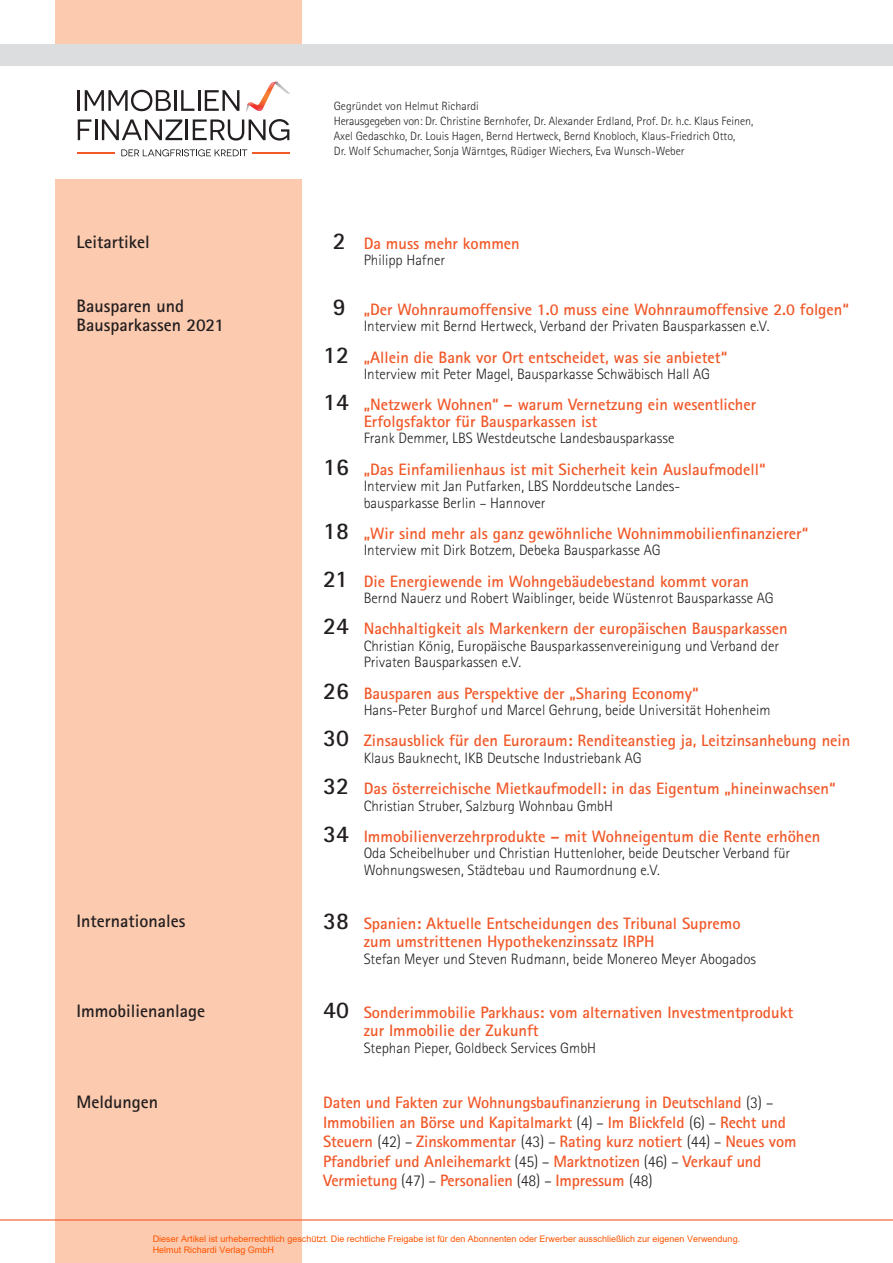
<style>
.page{position:relative;width:893px;height:1263px;background:#fff}
.page>*{position:absolute;margin:0;border:0;box-sizing:border-box;transform-origin:0 0}
.t1{font:700 18px/19.5px "Rotis Sans Serif";color:#231f20}
.t2{font:700 16.5px/19.5px "Rotis Sans Serif";color:#f15929}
.t3{font:300 15px/16.5px "Rotis Sans Serif";color:#231f20}
.t4{font:300 12px/15px "Rotis Sans Serif";color:#231f20}
.t5{font:9px/10.8px "Arial";color:#ff5400}
.s1{font-size:24px;color:#231f20}
.s2{font-weight:300;color:#231f20}
</style>
<div class="page">
<div style="left:55px;top:0;width:247px;height:1263px;background:#fccaae"></div>
<hr style="left:0;top:1219px;width:893px;height:1px;background:#f15929">
<div style="left:43px;top:62px;width:273px;height:117px;background:#fff"></div>
<svg style="left:78px;top:119px;width:14px;height:21px"></svg>
<hr style="left:95px;top:119px;width:2px;height:21px;background:#231f20">
<svg style="left:102px;top:119px;width:80px;height:21px"></svg>
<hr style="left:186px;top:119px;width:2px;height:21px;background:#231f20">
<svg style="left:193px;top:119px;width:96px;height:22px"></svg>
<svg style="left:121px;top:149px;width:126px;height:7px"></svg>
<hr style="left:78px;top:152px;width:37px;height:1px;background:#f15929">
<hr style="left:252px;top:152px;width:38px;height:1px;background:#f15929">
<hr style="left:78px;top:90px;width:2px;height:21px;background:#231f20">
<svg style="left:85px;top:90px;width:86px;height:21px"></svg>
<hr style="left:174px;top:90px;width:3px;height:21px;background:#231f20">
<svg style="left:181px;top:90px;width:13px;height:21px"></svg>
<hr style="left:198px;top:90px;width:2px;height:21px;background:#231f20">
<svg style="left:205px;top:90px;width:34px;height:21px"></svg>
<svg style="left:246px;top:81px;width:44px;height:31px"></svg>
<div style="left:0;top:45px;width:893px;height:21px;background:#dcdddf"></div>
<p class="t1" style="left:77px;top:232px;width:75px">Leitartikel</p>
<p class="t4" style="left:334px;top:98px;width:421px">Gegründet von Helmut Richardi<br>Herausgegeben von: Dr. Christine Bernhofer, Dr. Alexander Erdland, Prof. Dr. h.c. Klaus Feinen, Axel Gedaschko, Dr. Louis Hagen, Bernd Hertweck, Bernd Knobloch, Klaus-Friedrich Otto,<br>Dr. Wolf Schumacher, Sonja Wärntges, Rüdiger Wiechers, Eva Wunsch-Weber</p>
<p class="t2" style="left:333px;top:233px;width:188px"><span class="s1">2</span> Da muss mehr kommen</p>
<p class="t3" style="left:364px;top:252px;width:83px">Philipp Hafner</p>
<p class="t1" style="left:77px;top:296px;width:149px">Bausparen und<br>Bausparkassen 2021</p>
<p class="t2" style="left:333px;top:299px;width:518px"><span class="s1">9</span> „Der Wohnraumoffensive 1.0 muss eine Wohnraumoffensive 2.0 folgen“</p>
<p class="t3" style="left:364px;top:318px;width:407px">Interview mit Bernd Hertweck, Verband der Privaten Bausparkassen e.V.</p>
<p class="t2" style="left:323px;top:347px;width:405px"><span class="s1">12</span> „Allein die Bank vor Ort entscheidet, was sie anbietet“</p>
<p class="t3" style="left:364px;top:366px;width:348px">Interview mit Peter Magel, Bausparkasse Schwäbisch Hall AG</p>
<p class="t2" style="left:364px;top:396px;width:394px;line-height:16.5px;text-indent:-40px"><span class="s1">14</span> „Netzwerk Wohnen“ – warum Vernetzung ein wesentlicher<br>Erfolgsfaktor für Bausparkassen ist</p>
<p class="t3" style="left:364px;top:430px;width:312px">Frank Demmer, LBS Westdeutsche Landesbausparkasse</p>
<p class="t2" style="left:323px;top:459px;width:444px"><span class="s1">16</span> „Das Einfamilienhaus ist mit Sicherheit kein Auslaufmodell“</p>
<p class="t3" style="left:364px;top:478px;width:318px">Interview mit Jan Putfarken, LBS Norddeutsche Landes&shy;bausparkasse Berlin – Hannover</p>
<p class="t2" style="left:323px;top:523px;width:486px"><span class="s1">18</span> „Wir sind mehr als ganz gewöhnliche Wohnimmobilienfinanzierer“</p>
<p class="t3" style="left:364px;top:542px;width:298px">Interview mit Dirk Botzem, Debeka Bausparkasse AG</p>
<p class="t2" style="left:323px;top:571px;width:427px"><span class="s1">21</span> Die Energiewende im Wohngebäudebestand kommt voran</p>
<p class="t3" style="left:364px;top:590px;width:411px">Bernd Nauerz und Robert Waiblinger, beide Wüstenrot Bausparkasse AG</p>
<p class="t2" style="left:323px;top:619px;width:466px"><span class="s1">24</span> Nachhaltigkeit als Markenkern der europäischen Bausparkassen</p>
<p class="t3" style="left:364px;top:637px;width:417px">Christian König, Europäische Bausparkassenvereinigung und Verband der<br>Privaten Bausparkassen e.V.</p>
<p class="t2" style="left:323px;top:683px;width:377px"><span class="s1">26</span> Bausparen aus Perspektive der „Sharing Economy“</p>
<p class="t3" style="left:364px;top:702px;width:408px">Hans-Peter Burghof und Marcel Gehrung, beide Universität Hohenheim</p>
<p class="t2" style="left:323px;top:731px;width:529px"><span class="s1">30</span> Zinsausblick für den Euroraum: Renditeanstieg ja, Leitzinsanhebung nein</p>
<p class="t3" style="left:364px;top:749px;width:280px">Klaus Bauknecht, IKB Deutsche Industriebank AG</p>
<p class="t2" style="left:323px;top:778px;width:514px"><span class="s1">32</span> Das österreichische Mietkaufmodell: in das Eigentum „hineinwachsen“</p>
<p class="t3" style="left:364px;top:797px;width:251px">Christian Struber, Salzburg Wohnbau GmbH</p>
<p class="t2" style="left:323px;top:826px;width:499px"><span class="s1">34</span> Immobilienverzehrprodukte – mit Wohneigentum die Rente erhöhen</p>
<p class="t3" style="left:364px;top:845px;width:428px">Oda Scheibelhuber und Christian Huttenloher, beide Deutscher Verband für<br>Wohnungswesen, Städtebau und Raumordnung e.V.</p>
<p class="t1" style="left:77px;top:911px;width:110px">Internationales</p>
<p class="t2" style="left:364px;top:914px;width:378px;line-height:18px;text-indent:-40px"><span class="s1">38</span> Spanien: Aktuelle Entscheidungen des Tribunal Supremo zum umstrittenen Hypothekenzinssatz IRPH</p>
<p class="t3" style="left:364px;top:950px;width:394px">Stefan Meyer und Steven Rudmann, beide Monereo Meyer Abogados</p>
<p class="t1" style="left:77px;top:1000px;width:130px">Immobilienanlage</p>
<p class="t2" style="left:364px;top:1003px;width:431px;line-height:18px;text-indent:-40px"><span class="s1">40</span> Sonderimmobilie Parkhaus: vom alternativen Investmentprodukt zur Immobilie der Zukunft</p>
<p class="t3" style="left:364px;top:1039px;width:234px">Stephan Pieper, Goldbeck Services GmbH</p>
<p class="t1" style="left:77px;top:1092px;width:83px">Meldungen</p>
<p class="t2" style="left:323px;top:1092px;width:475px">Daten und Fakten zur Wohnungsbaufinanzierung in Deutschland <span class="s2">(3) – </span>Immobilien an Börse und Kapitalmarkt <span class="s2">(4) –</span> Im Blickfeld <span class="s2">(6) –</span> Recht und Steuern <span class="s2">(42) –</span> Zinskommentar <span class="s2">(43) –</span> Rating kurz notiert <span class="s2">(44) –</span> Neues vom Pfandbrief und Anleihemarkt <span class="s2">(45) –</span> Marktnotizen <span class="s2">(46) –</span> Verkauf und Vermietung <span class="s2">(47) –</span> Personalien <span class="s2">(48) –</span> Impressum <span class="s2">(48)</span></p>
<p class="t5" style="left:153px;top:1233px;width:589px">Dieser Artikel ist urheberrechtlich geschützt. Die rechtliche Freigabe ist für den Abonnenten oder Erwerber ausschließlich zur eigenen Verwendung.<br>Helmut Richardi Verlag GmbH</p>
</div>
